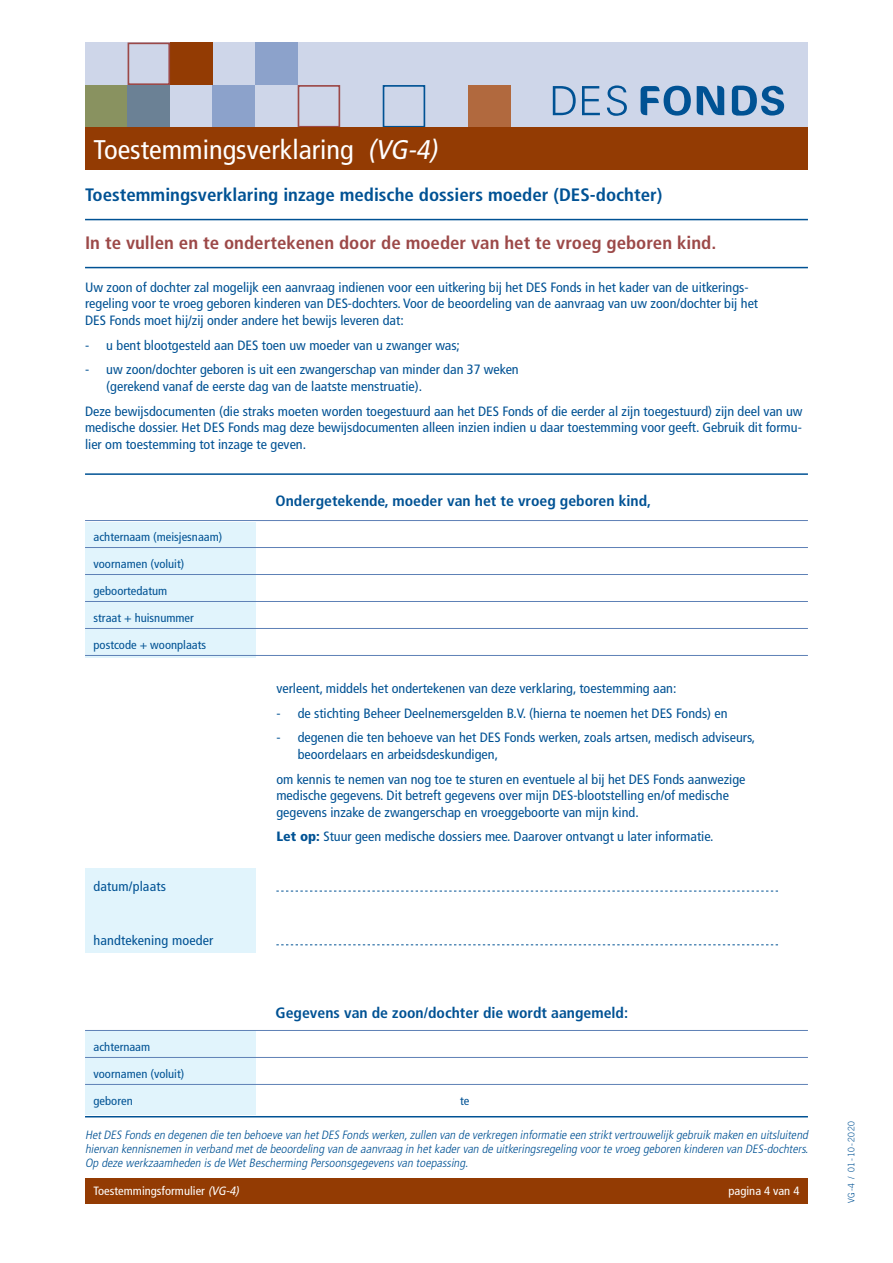
<style>
.page{position:relative;width:893px;height:1263px;background:#fff}
.page>*{position:absolute;margin:0;border:0;box-sizing:border-box;transform-origin:0 0}
._00_-_diap_in_balk{font:condensed 27px "Frutiger";color:#fff;scale:1.05 1}
._01_-_vraag{font:700 condensed 18px "Frutiger";color:#005294;scale:1.05 1}
._01_-_vraag-2{font:700 condensed 18px "Frutiger";color:#9c4948;scale:1.05 1}
._01_-_vraag-3{font:700 condensed 15px "Frutiger";color:#005294;scale:1.05 1}
._02_-_antwoord{font:condensed 13.5px/16.5px "Frutiger";color:#005294;scale:1.05 1}
._11_-_overzicht_curs{font:condensed 13.5px "Frutiger";letter-spacing:.01em;color:#005294;scale:1.05 1}
._02_-_antwoord-2{font:italic 300 condensed 12px/14.2px "Frutiger";color:#005294;text-align:justify;scale:1.05 1}
.t1{font:condensed 12px "Frutiger";color:#005294;scale:1.05 1}
._02_-_antwoord-3{font:condensed 12px "Frutiger";color:#fff;scale:1.05 1}
._02_-_antwoord-4{font:300 9px "Trade Gothic";letter-spacing:.1em;color:#005294;scale:.95 1}
.s1{font-style:italic}
.s2{font-weight:900}
</style>
<div class="page">
<div style="left:85px;top:1178px;width:723px;height:25px;background:#933b03"></div>
<div style="left:85px;top:43px;width:723px;height:121px;background:#ced6e9"></div>
<div style="left:85px;top:85px;width:43px;height:43px;background:#899260"></div>
<div style="left:170px;top:43px;width:43px;height:42px;background:#933b03"></div>
<div style="left:255px;top:43px;width:43px;height:42px;background:#8ca2cb"></div>
<div style="left:213px;top:85px;width:42px;height:43px;background:#8ca2cb"></div>
<div style="left:298px;top:85px;width:42px;height:43px;border:2px solid #9c4948"></div>
<div style="left:383px;top:85px;width:42px;height:43px;border:2px solid #005294"></div>
<div style="left:128px;top:43px;width:42px;height:42px;border:2px solid #9c4948"></div>
<div style="left:468px;top:85px;width:42px;height:43px;background:#b1693e"></div>
<div style="left:128px;top:85px;width:42px;height:43px;background:#6b8195"></div>
<div style="left:85px;top:522px;width:170px;height:135px;background:#e1f4fc"></div>
<div style="left:85px;top:1030px;width:170px;height:84px;background:#e1f4fc"></div>
<div style="left:85px;top:868px;width:170px;height:84px;background:#e1f4fc"></div>
<svg style="left:553px;top:86px;width:23px;height:29px"></svg>
<svg style="left:582px;top:86px;width:18px;height:29px"></svg>
<svg style="left:607px;top:85px;width:20px;height:31px"></svg>
<svg style="left:641px;top:86px;width:50px;height:30px"></svg>
<svg style="left:697px;top:85px;width:27px;height:31px"></svg>
<svg style="left:732px;top:86px;width:52px;height:30px"></svg>
<div style="left:85px;top:128px;width:723px;height:42px;background:#933b03"></div>
<hr style="left:85px;top:219px;width:723px;height:1px;background:#005294">
<hr style="left:85px;top:267px;width:723px;height:1px;background:#005294">
<hr style="left:85px;top:473px;width:723px;height:2px;background:#005294">
<hr style="left:85px;top:520px;width:723px;height:1px;background:#5e81b6">
<hr style="left:85px;top:547px;width:723px;height:1px;background:#5e81b6">
<hr style="left:85px;top:574px;width:723px;height:1px;background:#5e81b6">
<hr style="left:85px;top:601px;width:723px;height:1px;background:#5e81b6">
<hr style="left:85px;top:628px;width:723px;height:1px;background:#5e81b6">
<hr style="left:85px;top:655px;width:723px;height:1px;background:#5e81b6">
<svg style="left:276px;top:891px;width:502px;height:1px"></svg>
<svg style="left:276px;top:944px;width:502px;height:1px"></svg>
<hr style="left:85px;top:1030px;width:723px;height:1px;background:#5e81b6">
<hr style="left:85px;top:1057px;width:723px;height:1px;background:#5e81b6">
<hr style="left:85px;top:1084px;width:723px;height:1px;background:#5e81b6">
<hr style="left:85px;top:1116px;width:723px;height:1px;background:#005294">
<p class="_00_-_diap_in_balk" style="left:94px;top:134px;width:334px">Toestemmingsverklaring <span class="s1">(VG-4)</span></p>
<p class="_01_-_vraag" style="left:85px;top:184px;width:551px">Toestemmingsverklaring inzage medische dossiers moeder (DES-dochter)</p>
<p class="_01_-_vraag-2" style="left:85px;top:232px;width:603px">In te vullen en te ondertekenen door de moeder van het te vroeg geboren kind.</p>
<p class="_02_-_antwoord" style="left:85px;top:279px;width:643px">Uw zoon of dochter zal mogelijk een aanvraag indienen voor een uitkering bij het DES Fonds in het kader van de uitkerings&shy;regeling voor te vroeg geboren kinderen van DES-dochters. Voor de beoordeling van de aanvraag van uw zoon/dochter bij het<br>DES Fonds moet hij/zij onder andere het bewijs leveren dat:</p>
<p class="_02_-_antwoord" style="left:85px;top:337px;width:359px">- u bent blootgesteld aan DES toen uw moeder van u zwanger was;</p>
<p class="_02_-_antwoord" style="left:106px;top:361px;width:394px;text-indent:-21px">- uw zoon/dochter geboren is uit een zwangerschap van minder dan 37 weken (gerekend vanaf de eerste dag van de laatste menstruatie).</p>
<p class="_02_-_antwoord" style="left:85px;top:403px;width:685px;text-align:justify">Deze bewijsdocumenten (die straks moeten worden toegestuurd aan het DES Fonds of die eerder al zijn toegestuurd) zijn deel van uw medische dossier. Het DES Fonds mag deze bewijsdocumenten alleen inzien indien u daar toestemming voor geeft. Gebruik dit formu&shy;lier om toestemming tot inzage te geven.</p>
<p class="t1" style="left:94px;top:530px;width:124px">achternaam (meisjesnaam)</p>
<p class="t1" style="left:94px;top:557px;width:88px">voornamen (voluit)</p>
<p class="t1" style="left:94px;top:584px;width:72px">geboortedatum</p>
<p class="t1" style="left:94px;top:611px;width:97px">straat + huisnummer</p>
<p class="t1" style="left:94px;top:638px;width:109px">postcode + woonplaats</p>
<p class="_11_-_overzicht_curs" style="left:94px;top:878px;width:70px">datum/plaats</p>
<p class="_11_-_overzicht_curs" style="left:94px;top:932px;width:116px">handtekening moeder</p>
<p class="_01_-_vraag-3" style="left:276px;top:491px;width:359px">Ondergetekende, moeder van het te vroeg geboren kind,</p>
<p class="_02_-_antwoord" style="left:276px;top:680px;width:383px">verleent, middels het ondertekenen van deze verklaring, toestemming aan:</p>
<p class="_02_-_antwoord" style="left:276px;top:705px;width:431px">- de stichting Beheer Deelnemersgelden B.V. (hierna te noemen het DES Fonds) en</p>
<p class="_02_-_antwoord" style="left:298px;top:729px;width:437px;text-indent:-21px">- degenen die ten behoeve van het DES Fonds werken, zoals artsen, medisch adviseurs, beoordelaars en arbeidsdeskundigen,</p>
<p class="_02_-_antwoord" style="left:276px;top:771px;width:448px">om kennis te nemen van nog toe te sturen en eventuele al bij het DES Fonds aanwezige medische gegevens. Dit betreft gegevens over mijn DES-blootstelling en/of medische gegevens inzake de zwangerschap en vroeggeboorte van mijn kind.</p>
<p class="_02_-_antwoord" style="left:276px;top:828px;width:418px"><span class="s2">Let op:</span> Stuur geen medische dossiers mee. Daarover ontvangt u later informatie.</p>
<p class="_01_-_vraag-3" style="left:276px;top:1004px;width:337px">Gegevens van de zoon/dochter die wordt aangemeld:</p>
<p class="t1" style="left:94px;top:1040px;width:55px">achternaam</p>
<p class="t1" style="left:94px;top:1067px;width:88px">voornamen (voluit)</p>
<p class="t1" style="left:94px;top:1094px;width:39px">geboren</p>
<p class="t1" style="left:460px;top:1094px;width:10px">te</p>
<p class="_02_-_antwoord-2" style="left:85px;top:1127px;width:693px">HetDES Fondsen degenen die ten behoeve van hetDES Fondswerken,zullen van de verkregen informatie een striktvertrouwelijk gebruik maken en uitsluitend hiervan kennisnemen in verband metde beoordeling van de aanvraag in hetkadervan de uitkeringsregeling voorte vroeg geboren kinderen van DES-dochters.<br>Op deze werkzaamheden isde WetBescherming Persoonsgegevensvan toepassing.</p>
<p class="_02_-_antwoord-3" style="left:94px;top:1184px;width:142px">Toestemmingsformulier <span class="s1">(VG-4)</span></p>
<p class="_02_-_antwoord-3" style="left:728px;top:1184px;width:69px">pagina 4 van 4</p>
<p class="_02_-_antwoord-4" style="left:846px;top:1203px;width:88px;rotate:-90deg">VG-4 / 01-10-2020</p>
</div>
